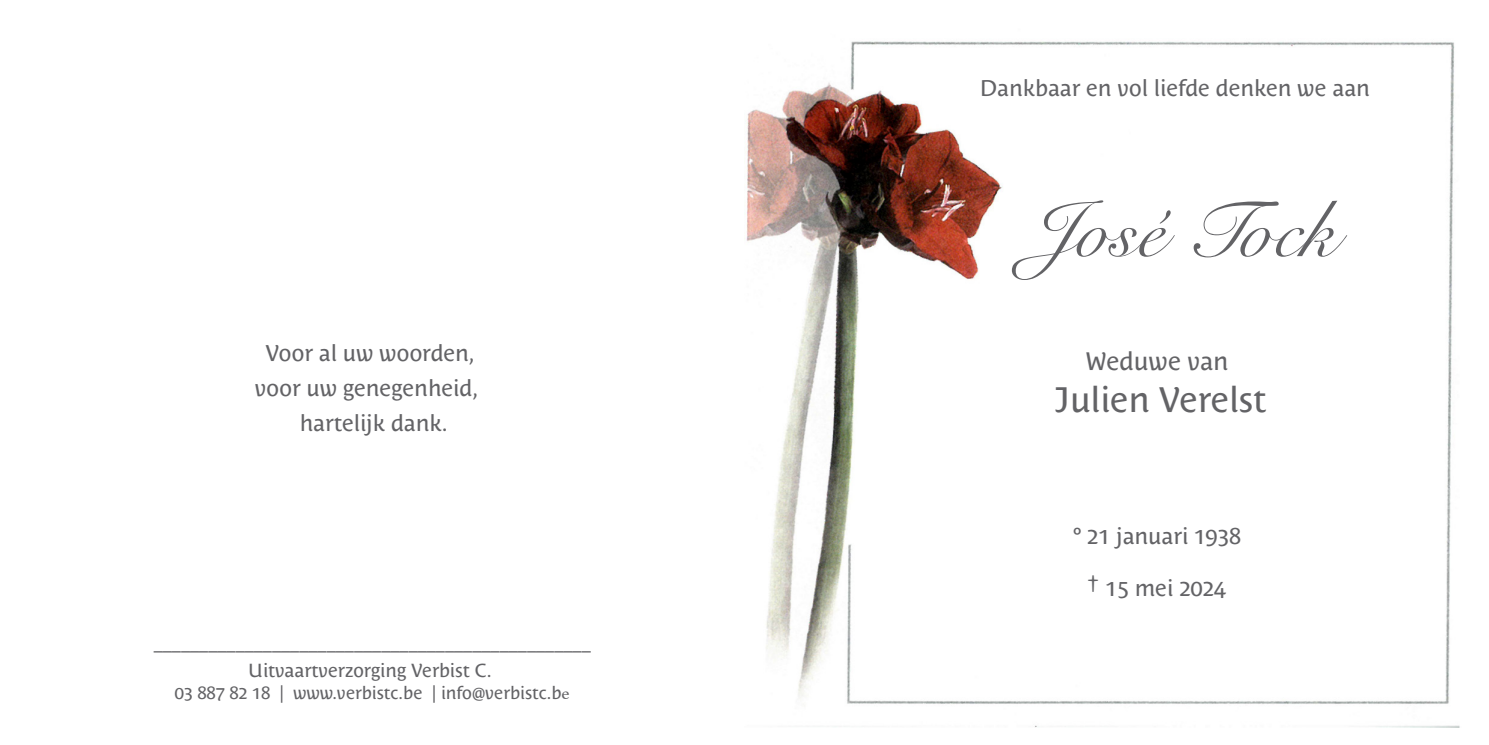
<style>
.page{position:relative;width:1489px;height:745px;background:#fff}
.page>*{position:absolute;margin:0;border:0;box-sizing:border-box;transform-origin:0 0}
.Familie{font:80px "Snell Roundhand";color:#636366}
.Familie-2{font:35px "Costa Std";color:#636366}
.Familie-3{font:25px "Costa Std";color:#636366}
.Familie-4{font:22.5px "Costa Std";color:#636366}
.t1{font:18.75px "Costa Std";color:#636366}
.t2{font:17.5px "Costa Std";color:#636366}
.s1{font-family:"Athelas"}
.s2{font-size:25px}
.s3{font-size:27.5px}
</style>
<div class="page">
<img style="left:746px;top:41px;width:713px;height:685px">
<p class="Familie-4" style="left:265px;top:339px;width:211px">Voor al uw woorden,</p>
<p class="Familie-4" style="left:255px;top:374px;width:225px">voor uw genegenheid,</p>
<p class="Familie-4" style="left:300px;top:409px;width:149px">hartelijk dank.</p>
<p class="t2" style="left:154px;top:632px;width:438px">________________________________________________</p>
<p class="t1" style="left:248px;top:658px;width:245px">Uitvaartverzorging Verbist C.</p>
<p class="t2" style="left:175px;top:682px;width:396px">03 887 82 18 | www.verbistc.be | info@verbistc.b<span class="s1">e</span></p>
<p class="Familie-4" style="left:979px;top:75px;width:391px">Dankbaar en vol liefde denken we aan</p>
<p class="Familie" style="left:1026px;top:166px;width:312px">José Tock</p>
<p class="Familie-3" style="left:1085px;top:347px;width:144px">Weduwe van</p>
<p class="Familie-2" style="left:1054px;top:380px;width:213px">Julien Verelst</p>
<p class="Familie-4" style="left:1073px;top:523px;width:169px"><span class="s2">°</span> 21 januari 1938</p>
<p class="Familie-4" style="left:1088px;top:574px;width:139px"><span class="s3">†</span> 15 mei 2024</p>
</div>
